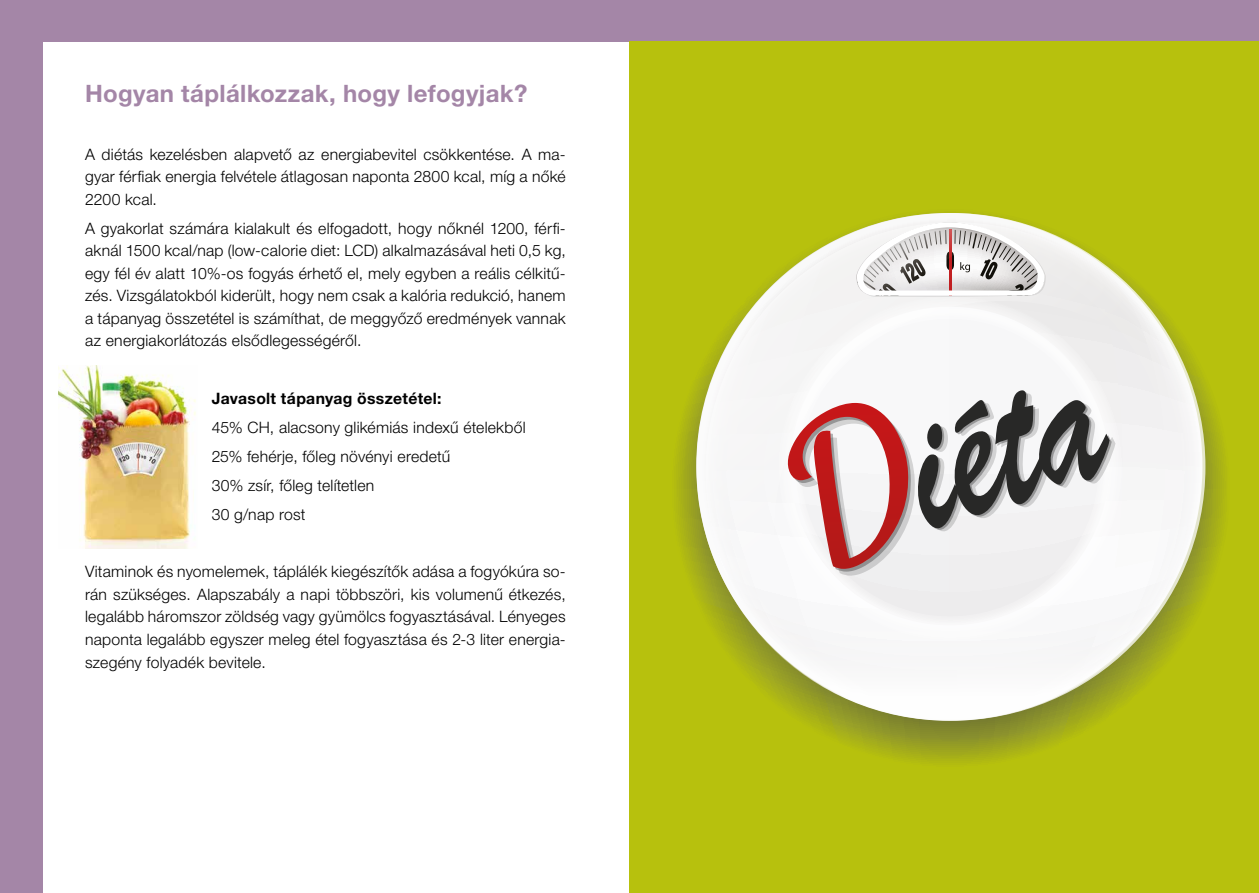
<style>
.page{position:relative;width:1259px;height:893px;background:#fff}
.page>*{position:absolute;margin:0;border:0;box-sizing:border-box;transform-origin:0 0}
.t1{font:700 24px "Helvetica Neue LT Pro";letter-spacing:.015em;color:#a486a7}
.t2{font:300 15.75px/22.5px "Helvetica Neue LT Pro";letter-spacing:.015em;color:#000;text-align:justify}
.t3{font:700 15.75px "Helvetica Neue LT Pro";letter-spacing:.02em;color:#000}
</style>
<div class="page">
<div style="left:0;top:0;width:43px;height:893px;background:#a486a7"></div>
<div style="left:0;top:0;width:1259px;height:42px;background:#a486a7"></div>
<div style="left:629px;top:42px;width:630px;height:851px;background:#b7c10d"></div>
<svg style="left:677px;top:390px;width:547px;height:371px"></svg>
<svg style="left:696px;top:213px;width:509px;height:508px"></svg>
<svg style="left:705px;top:222px;width:492px;height:476px"></svg>
<svg style="left:856px;top:222px;width:189px;height:75px;background:#dbd7d4"></svg>
<svg style="left:786px;top:390px;width:329px;height:186px;background:#c9b7b7"></svg>
<img style="left:58px;top:365px;width:138px;height:184px">
<h1 class="t1" style="left:85px;top:79px;width:444px">Hogyan táplálkozzak, hogy lefogyjak?</h1>
<p class="t2" style="left:85px;top:143px;width:482px">A diétás kezelésben alapvető az energiabevitel csökkentése. A ma&shy;gyar férfiak energia felvétele átlagosan naponta 2800 kcal, míg a nőké 2200 kcal.</p>
<p class="t2" style="left:85px;top:217px;width:482px">A gyakorlat számára kialakult és elfogadott, hogy nőknél 1200, férfi&shy;aknál 1500 kcal/nap (low-calorie diet: LCD) alkalmazásával heti 0,5 kg, egy fél év alatt 10%-os fogyás érhető el, mely egyben a reális célkitű&shy;zés. Vizsgálatokból kiderült, hogy nem csak a kalória redukció, hanem a tápanyag összetétel is számíthat, de meggyőző eredmények vannak az energiakorlátozás elsődlegességéről.</p>
<p class="t3" style="left:212px;top:389px;width:231px">Javasolt tápanyag összetétel:</p>
<p class="t2" style="left:212px;top:413px;width:315px;line-height:29px;text-align:left">45% CH, alacsony glikémiás indexű ételekből<br>25% fehérje, főleg növényi eredetű<br>30% zsír, főleg telítetlen<br>30 g/nap rost</p>
<p class="t2" style="left:85px;top:560px;width:482px">Vitaminok és nyomelemek, táplálék kiegészítők adása a fogyókúra so&shy;rán szükséges. Alapszabály a napi többszöri, kis volumenű étkezés, legalább háromszor zöldség vagy gyümölcs fogyasztásával. Lényeges naponta legalább egyszer meleg étel fogyasztása és 2-3 liter energia&shy;szegény folyadék bevitele.</p>
</div>
